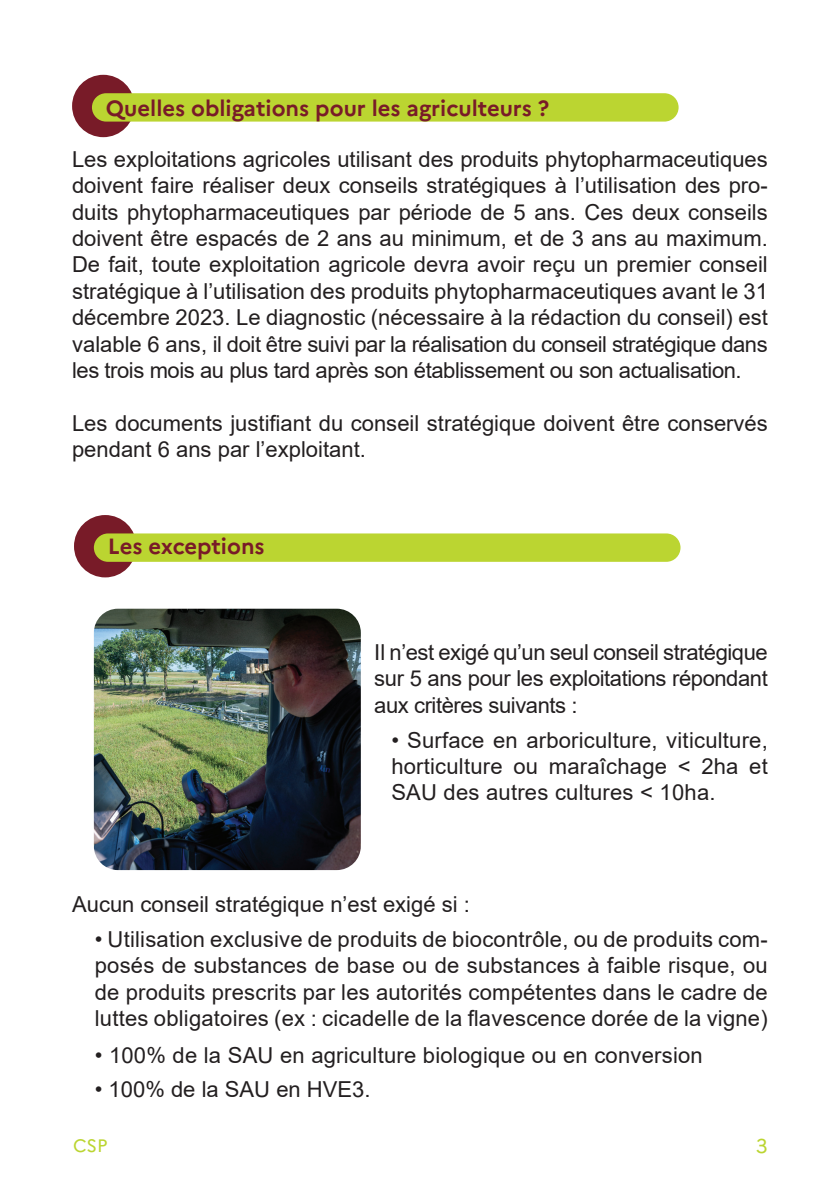
<style>
.page{position:relative;width:840px;height:1191px;background:#fff}
.page>*{position:absolute;margin:0;border:0;box-sizing:border-box;transform-origin:0 0}
.t1{font:22px/26.4px "Arial";color:#231f20;text-align:justify}
.t2{font:700 22px "Marianne";color:#781b28}
.t3{font:20px "Marianne";color:#bbd531}
.t4{font:18px "Marianne";color:#bbd531}
</style>
<div class="page">
<div style="left:72px;top:75px;width:62px;height:62px;background:#781b28;border-radius:50%"></div>
<div style="left:92px;top:93px;width:586px;height:29px;background:#bbd531;border-radius:14px"></div>
<div style="left:74px;top:515px;width:62px;height:62px;background:#781b28;border-radius:50%"></div>
<div style="left:94px;top:533px;width:586px;height:29px;background:#bbd531;border-radius:14px"></div>
<img style="left:94px;top:608px;width:266px;height:262px">
<p class="t2" style="left:106px;top:94px;width:444px">Quelles obligations pour les agriculteurs ?</p>
<p class="t1" style="left:72px;top:146px;width:697px">Les exploitations agricoles utilisant des produits phytopharmaceutiques doivent faire réaliser deux conseils stratégiques à l’utilisation des pro&shy;duits phytopharmaceutiques par période de 5 ans. Ces deux conseils doivent être espacés de 2 ans au minimum, et de 3 ans au maximum.<br>De fait, toute exploitation agricole devra avoir reçu un premier conseil stratégique à l’utilisation des produits phytopharmaceutiques avant le 31 décembre 2023. Le diagnostic (nécessaire à la rédaction du conseil) est valable 6 ans, il doit être suivi par la réalisation du conseil stratégique dans les trois mois au plus tard après son établissement ou son actualisation.</p>
<p class="t1" style="left:72px;top:410px;width:697px">Les documents justifiant du conseil stratégique doivent être conservés pendant 6 ans par l’exploitant.</p>
<p class="t2" style="left:108px;top:533px;width:158px">Les exceptions</p>
<p class="t1" style="left:374px;top:639px;width:395px">Il n’est exigé qu’un seul conseil stratégique sur 5 ans pour les exploitations répondant aux critères suivants :</p>
<p class="t1" style="left:391px;top:726px;width:378px">• Surface en arboriculture, viticulture, horticulture ou maraîchage &lt; 2ha et SAU des autres cultures &lt; 10ha.</p>
<p class="t1" style="left:72px;top:891px;width:399px">Aucun conseil stratégique n’est exigé si :</p>
<p class="t1" style="left:95px;top:926px;width:674px">• Utilisation exclusive de produits de biocontrôle, ou de produits com&shy;posés de substances de base ou de substances à faible risque, ou de produits prescrits par les autorités compétentes dans le cadre de luttes obligatoires (ex : cicadelle de la flavescence dorée de la vigne)</p>
<p class="t1" style="left:95px;top:1041px;width:609px">• 100% de la SAU en agriculture biologique ou en conversion</p>
<p class="t1" style="left:95px;top:1076px;width:277px">• 100% de la SAU en HVE3.</p>
<p class="t4" style="left:73px;top:1135px;width:36px">CSP</p>
<p class="t3" style="left:755px;top:1133px;width:13px">3</p>
</div>
